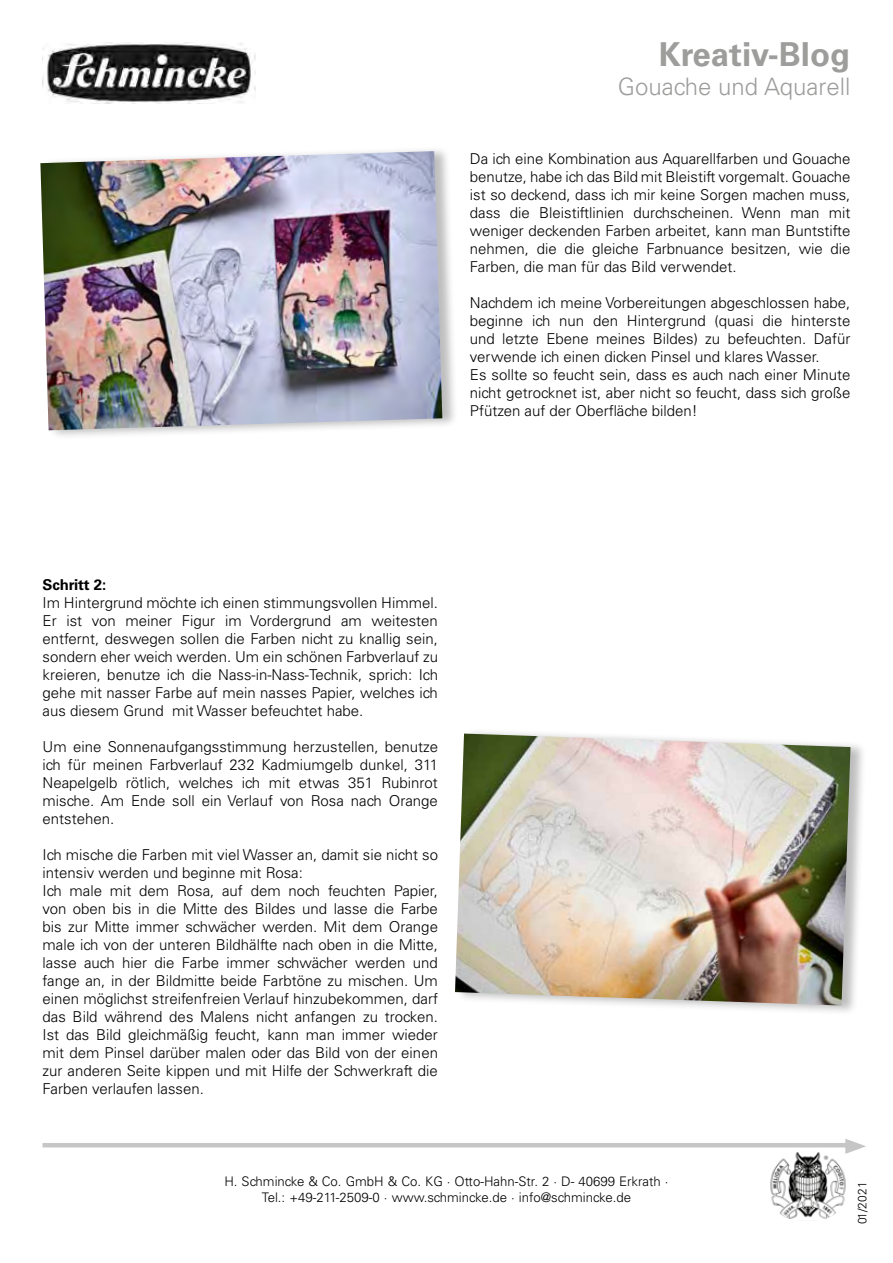
<style>
.page{position:relative;width:893px;height:1263px;background:#fff}
.page>*{position:absolute;margin:0;border:0;box-sizing:border-box;transform-origin:0 0}
.t1{font:700 33px "Univers LT Std";color:#9d9d9c}
.t2{font:300 24px "Univers LT Std";color:#9d9d9c}
.t3{font:300 15px/18px "Univers LT Std";color:#000;text-align:justify}
.t4{font:700 15px "Univers LT Std";letter-spacing:-.01em;color:#000}
.t5{font:300 13.2px/15.9px "Univers LT Std";color:#000;text-align:center}
.t6{font:300 12px "Univers LT Std";color:#000}
</style>
<div class="page">
<div style="left:41px;top:145px;width:417px;height:295px;background:#000;opacity:.26"></div>
<img style="left:40px;top:151px;width:402px;height:279px">
<div style="left:455px;top:728px;width:411px;height:288px;background:#000;opacity:.26"></div>
<img style="left:455px;top:733px;width:395px;height:272px">
<hr style="left:43px;top:1143px;width:807px;height:4px;background:#c6c6c6">
<svg style="left:845px;top:1139px;width:21px;height:14px"></svg>
<img style="left:43px;top:43px;width:213px;height:60px">
<img style="left:770px;top:1152px;width:79px;height:67px">
<h1 class="t1" style="left:659px;top:35px;width:193px">Kreativ-Blog</h1>
<h2 class="t2" style="left:618px;top:72px;width:234px">Gouache und Aquarell</h2>
<p class="t3" style="left:470px;top:150px;width:382px">Da ich eine Kombination aus Aquarellfarben und Gouache benutze, habe ich das Bild mit Bleistift vorgemalt. Gouache ist so deckend, dass ich mir keine Sorgen machen muss, dass die Bleistiftlinien durchscheinen. Wenn man mit weniger deckenden Farben arbeitet, kann man Buntstifte nehmen, die die gleiche Farbnuance besitzen, wie die Farben, die man für das Bild verwendet.</p>
<p class="t3" style="left:470px;top:294px;width:382px;text-align:left">Nachdem ich meine Vorbereitungen abgeschlossen habe, beginne ich nun den Hintergrund (quasi die hinterste und letzte Ebene meines Bildes) zu befeuchten. Dafür verwende ich einen dicken Pinsel und klares Wasser.<br>Es sollte so feucht sein, dass es auch nach einer Minute nicht getrocknet ist, aber nicht so feucht, dass sich große Pfützen auf der Oberfläche bilden!</p>
<p class="t4" style="left:43px;top:576px;width:65px">Schritt 2:</p>
<p class="t3" style="left:43px;top:594px;width:397px">Im Hintergrund möchte ich einen stimmungsvollen Himmel.<br>Er ist von meiner Figur im Vordergrund am weitesten entfernt, deswegen sollen die Farben nicht zu knallig sein, sondern eher weich werden. Um ein schönen Farbverlauf zu kreieren, benutze ich die Nass-in-Nass-Technik, sprich: Ich gehe mit nasser Farbe auf mein nasses Papier, welches ich aus diesem Grund mit Wasser befeuchtet habe.</p>
<p class="t3" style="left:43px;top:738px;width:397px">Um eine Sonnenaufgangsstimmung herzustellen, benutze ich für meinen Farbverlauf 232 Kadmiumgelb dunkel, 311<br>Neapelgelb rötlich, welches ich mit etwas 351 Rubinrot mische. Am Ende soll ein Verlauf von Rosa nach Orange entstehen.</p>
<p class="t3" style="left:43px;top:846px;width:397px;text-align:left">Ich mische die Farben mit viel Wasser an, damit sie nicht so intensiv werden und beginne mit Rosa:<br>Ich male mit dem Rosa, auf dem noch feuchten Papier, von oben bis in die Mitte des Bildes und lasse die Farbe bis zur Mitte immer schwächer werden. Mit dem Orange male ich von der unteren Bildhälfte nach oben in die Mitte, lasse auch hier die Farbe immer schwächer werden und fange an, in der Bildmitte beide Farbtöne zu mischen. Um einen möglichst streifenfreien Verlauf hinzubekommen, darf das Bild während des Malens nicht anfangen zu trocken.<br>Ist das Bild gleichmäßig feucht, kann man immer wieder mit dem Pinsel darüber malen oder das Bild von der einen zur anderen Seite kippen und mit Hilfe der Schwerkraft die Farben verlaufen lassen.</p>
<p class="t5" style="left:224px;top:1173px;width:446px">H. Schmincke &amp; Co. GmbH &amp; Co. KG · Otto-Hahn-Str. 2 · D- 40699 Erkrath ·<br>Tel.: +49-211-2509-0 · www.schmincke.de · info@schmincke.de</p>
<p class="t6" style="left:855px;top:1224px;width:44px;rotate:-90deg">01/2021</p>
</div>
